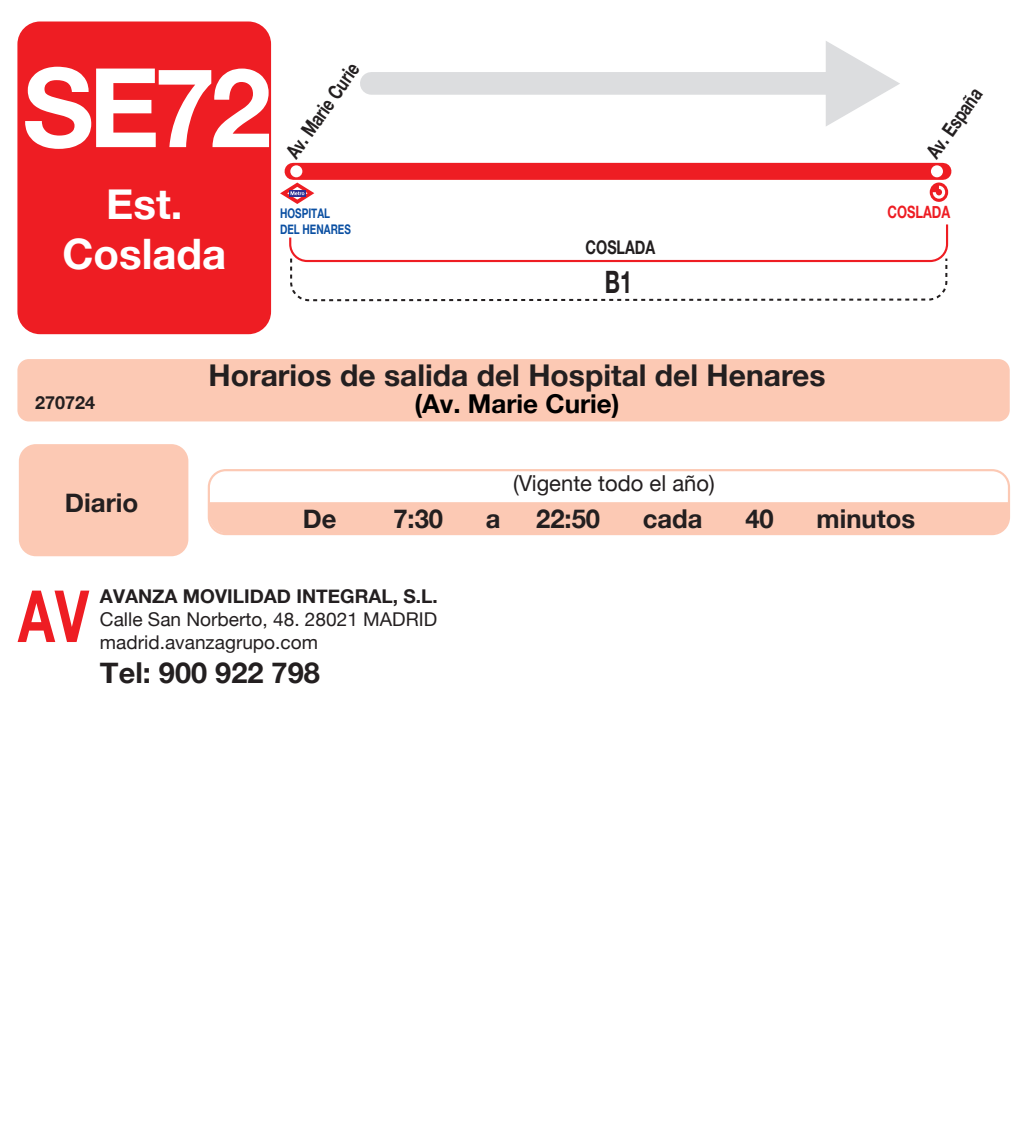
<style>
.page{position:relative;width:1034px;height:1134px;background:#fff}
.page>*{position:absolute;margin:0;border:0;box-sizing:border-box;transform-origin:0 0}
.t1{font:700 110px "Helvetica Neue";color:#fff}
.t2{font:700 72px "Helvetica Neue";color:#ee1d23;scale:.75 1}
.t3{font:700 42px/50.4px "Helvetica Neue";color:#fff;text-align:center}
.t4{font:700 30.8px "Helvetica Neue";color:#231f20;scale:.7 1}
.t5{font:700 30px "Helvetica Neue";color:#231f20}
.t6{font:700 28.8px "Helvetica Neue";color:#231f20;scale:1.07 1}
.t7{font:700 26px "Helvetica Neue";color:#231f20}
.t8{font:700 26px "Helvetica Neue";color:#000}
.t9{font:22px "Helvetica Neue";color:#231f20}
.t10{font:700 20px "Helvetica Neue";color:#231f20;scale:.77 1}
.t11{font:19px/22.8px "Helvetica Neue";color:#231f20}
.t12{font:700 19px "Helvetica Neue";color:#231f20}
.t13{font:700 18.8px "Helvetica Neue";color:#231f20;scale:.76 1}
.t14{font:700 18px "Helvetica Neue";color:#231f20}
.t15{font:700 17px "Helvetica Neue";color:#ee1d23;scale:.76 1}
.t16{font:700 13.4px/16px "Helvetica Neue";color:#0a4fa2;scale:.75 1}
</style>
<div class="page">
<div style="left:19px;top:444px;width:169px;height:112px;background:#fcc9b4;border-radius:17px"></div>
<div style="left:17px;top:359px;width:993px;height:62px;background:#fcc9b4;border-radius:11px"></div>
<div style="left:208px;top:469px;width:802px;height:66px;border:2px solid #fcc9b4;border-radius:17px"></div>
<div style="left:209px;top:502px;width:800px;height:31px;background:#fcc9b4"></div>
<div style="left:17px;top:22px;width:254px;height:312px;background:#ee1d23;border-radius:23px"></div>
<div style="left:371px;top:72px;width:467px;height:23px;background:#dcdddf"></div>
<svg style="left:826px;top:41px;width:74px;height:85px"></svg>
<svg style="left:289px;top:224px;width:660px;height:78px"></svg>
<div style="left:293px;top:163px;width:650px;height:17px;background:#ee1d23"></div>
<svg style="left:280px;top:183px;width:34px;height:21px"></svg>
<div style="left:290px;top:165px;width:12px;height:12px;background:#fff;border-radius:50%"></div>
<div style="left:931px;top:165px;width:12px;height:12px;background:#fff;border-radius:50%"></div>
<svg style="left:930px;top:182px;width:18px;height:20px"></svg>
<h1 class="t1" style="left:22px;top:22px;width:250px">SE72</h1>
<h3 class="t3" style="left:62px;top:180px;width:166px">Est.<br>Coslada</h3>
<p class="t10" style="left:278px;top:147px;width:147px;rotate:-55deg">Av. Marie Curie</p>
<p class="t16" style="left:280px;top:206px;width:96px">HOSPITAL<br>DEL HENARES</p>
<p class="t13" style="left:585px;top:232px;width:93px">COSLADA</p>
<h3 class="t4" style="left:605px;top:258px;width:41px">B1</h3>
<p class="t14" style="left:35px;top:389px;width:61px">270724</p>
<h3 class="t5" style="left:208px;top:352px;width:619px">Horarios de salida del Hospital del Henares</h3>
<h3 class="t8" style="left:414px;top:384px;width:207px">(Av. Marie Curie)</h3>
<p class="t10" style="left:918px;top:147px;width:107px;rotate:-55deg">Av. España</p>
<p class="t15" style="left:887px;top:199px;width:84px">COSLADA</p>
<h3 class="t7" style="left:65px;top:482px;width:75px">Diario</h3>
<p class="t9" style="left:513px;top:468px;width:203px">(Vigente todo el año)</p>
<h3 class="t7" style="left:303px;top:498px;width:35px">De</h3>
<h3 class="t7" style="left:393px;top:498px;width:51px">7:30</h3>
<h3 class="t7" style="left:486px;top:498px;width:16px">a</h3>
<h3 class="t7" style="left:536px;top:498px;width:66px">22:50</h3>
<h3 class="t7" style="left:643px;top:498px;width:61px">cada</h3>
<h3 class="t7" style="left:745px;top:498px;width:30px">40</h3>
<h3 class="t7" style="left:816px;top:498px;width:100px">minutos</h3>
<h2 class="t2" style="left:18px;top:560px;width:96px">AV</h2>
<p class="t12" style="left:100px;top:581px;width:339px">AVANZA MOVILIDAD INTEGRAL, S.L.</p>
<p class="t11" style="left:100px;top:609px;width:339px">Calle San Norberto, 48. 28021 MADRID madrid.avanzagrupo.com</p>
<h3 class="t6" style="left:100px;top:650px;width:207px">Tel: 900 922 798</h3>
</div>
